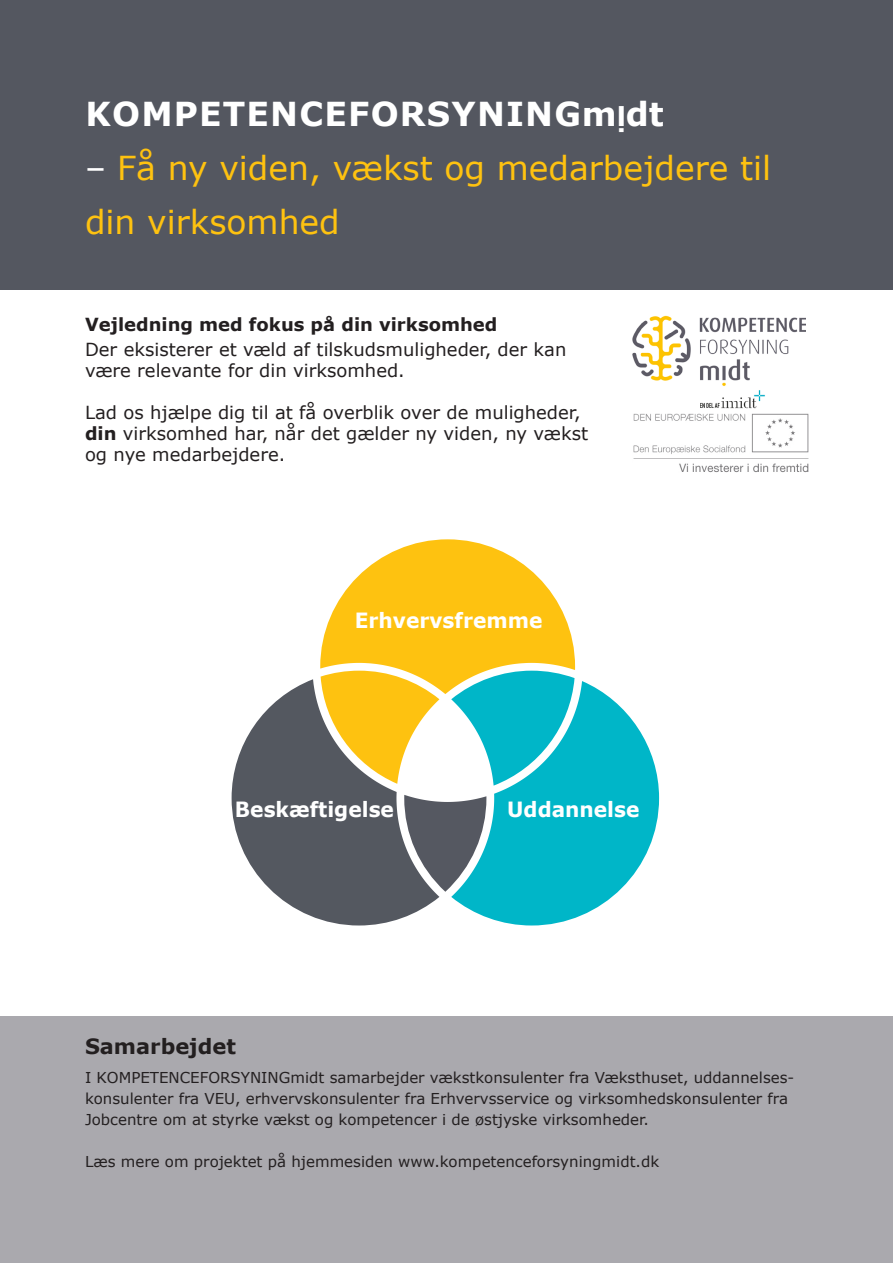
<style>
.page{position:relative;width:893px;height:1263px;background:#fff}
.page>*{position:absolute;margin:0;border:0;box-sizing:border-box;transform-origin:0 0}
.Forside_Rubrik{font:33px/54px "Verdana";color:#fec210}
.Forside_Rubrik-2{font:700 33px "Verdana";letter-spacing:.035em;color:#fff}
.t1{font:700 21px "Verdana";color:#fff;scale:.96 1}
.Boks__rubrik_gul{font:700 21px "Verdana";color:#231f20}
.Brødtekst{font:18px/21px "Verdana";color:#231f20}
.Mellemrubrik{font:700 18px "Verdana";color:#231f20}
.Brødtekst-2{font:15px/21px "Verdana";color:#231f20}
.s1{font-family:"Arial";font-size:27.75px}
.s2{color:#fff}
.s3{font-weight:700}
</style>
<div class="page">
<div style="left:0;top:0;width:893px;height:289px;background:#545760"></div>
<svg style="left:232px;top:679px;width:207px;height:246px;fill:#545860"></svg>
<svg style="left:451px;top:681px;width:208px;height:244px;fill:#00b6c8"></svg>
<svg style="left:320px;top:539px;width:255px;height:353px"></svg>
<div style="left:0;top:1016px;width:893px;height:247px;background:#aaa9ae"></div>
<img style="left:633px;top:413px;width:175px;height:60px">
<img style="left:633px;top:315px;width:173px;height:94px">
<p class="Forside_Rubrik-2" style="left:86px;top:91px;width:580px">KOMPETENCEFORSYNINGm<span class="s1">Ị</span>dt</p>
<p class="Forside_Rubrik" style="left:85px;top:141px;width:688px"><span class="s2">–</span> Få ny viden, vækst og medarbejdere til din virksomhed</p>
<p class="Mellemrubrik" style="left:85px;top:311px;width:414px">Vejledning med fokus på din virksomhed</p>
<p class="Brødtekst" style="left:85px;top:339px;width:483px">Der eksisterer et væld af tilskudsmuligheder, der kan være relevante for din virksomhed.</p>
<p class="Brødtekst" style="left:85px;top:402px;width:505px">Lad os hjælpe dig til at få overblik over de muligheder, <span class="s3">din</span> virksomhed har, når det gælder ny viden, ny vækst og nye medarbejdere.</p>
<p class="t1" style="left:355px;top:605px;width:197px">Erhvervsfremme</p>
<p class="t1" style="left:235px;top:794px;width:167px">Beskæftigelse</p>
<p class="t1" style="left:507px;top:794px;width:139px">Uddannelse</p>
<p class="Boks__rubrik_gul" style="left:85px;top:1031px;width:152px">Samarbejdet</p>
<p class="Brødtekst-2" style="left:85px;top:1067px;width:711px">I KOMPETENCEFORSYNINGmidt samarbejder vækstkonsulenter fra Væksthuset, uddannelses&shy;konsulenter fra VEU, erhvervskonsulenter fra Erhvervsservice og virksomhedskonsulenter fra<br>Jobcentre om at styrke vækst og kompetencer i de østjyske virksomheder.</p>
<p class="Brødtekst-2" style="left:85px;top:1151px;width:576px">Læs mere om projektet på hjemmesiden www.kompetenceforsyningmidt.dk</p>
</div>
